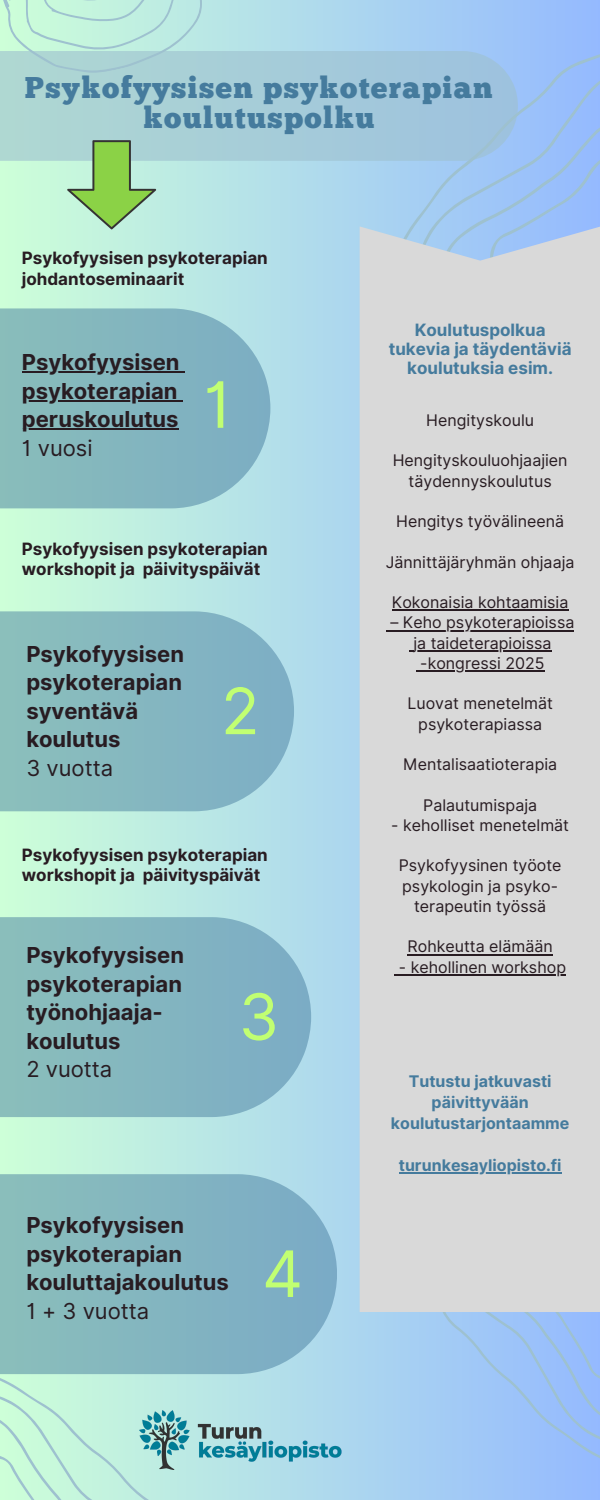
<style>
.page{position:relative;width:600px;height:1500px;background:#fff}
.page>*{position:absolute;margin:0;border:0;box-sizing:border-box;transform-origin:0 0}
.t1{font:64px "Inter";color:#c1ff72}
.t2{font:30px "Chunk Five";letter-spacing:.045em;color:#457b9d}
.t3{font:700 22px/28.5px "Inter";color:#281c22}
.t4{font:700 17px/19.5px "Inter";color:#281c22}
.t5{font:700 17px/18.8px "Inter";color:#457b9d;text-align:center}
.t6{font:16px "Inter";color:#281c22}
.t7{font:700 16px/21px "Inter";color:#457b9d;text-align:center}
.s1{font-weight:400}
</style>
<div class="page">
<div style="left:0;top:0;width:600px;height:1500px;background:linear-gradient(to right,#cdffd8,#94baff)"></div>
<svg style="left:360px;top:31px;width:240px;height:196px;fill:#9cc2f9"></svg>
<svg style="left:0;top:308px;width:270px;height:200px;fill:#83b6bf"></svg>
<svg style="left:0;top:611px;width:294px;height:200px;fill:#85b8c0"></svg>
<svg style="left:0;top:1374px;width:199px;height:126px"></svg>
<svg style="left:0;top:917px;width:311px;height:200px;fill:#84b7c0"></svg>
<svg style="left:412px;top:1312px;width:188px;height:183px;fill:#9ec4f8"></svg>
<svg style="left:0;top:1174px;width:337px;height:200px;fill:#83b6c0"></svg>
<img style="left:139px;top:1411px;width:202px;height:59px">
<svg style="left:0;top:51px;width:518px;height:110px;fill:#a4cada"></svg>
<svg style="left:67px;top:140px;width:89px;height:89px"></svg>
<svg style="left:0;top:0;width:214px;height:106px"></svg>
<div style="left:360px;top:227px;width:240px;height:1085px;background:#d9d9d9"></div>
<hr style="left:392px;top:610px;width:176px;height:1px;background:#281c22">
<hr style="left:390px;top:630px;width:184px;height:1px;background:#281c22">
<hr style="left:413px;top:650px;width:139px;height:2px;background:#281c22">
<hr style="left:420px;top:670px;width:125px;height:2px;background:#281c22">
<hr style="left:408px;top:954px;width:145px;height:1px;background:#281c22">
<hr style="left:399px;top:974px;width:167px;height:2px;background:#281c22">
<hr style="left:22px;top:372px;width:158px;height:1px;background:#281c22">
<hr style="left:22px;top:400px;width:156px;height:2px;background:#281c22">
<hr style="left:22px;top:429px;width:157px;height:1px;background:#281c22">
<hr style="left:399px;top:1172px;width:163px;height:2px;background:#457b9d">
<p class="t2" style="left:25px;top:76px;width:469px">Psykofyysisen psykoterapian</p>
<h1 class="t2" style="left:143px;top:105px;width:233px">koulutuspolku</h1>
<h2 class="t4" style="left:22px;top:247px;width:247px;line-height:21px">Psykofyysisen psykoterapian johdantoseminaarit</h2>
<p class="t3" style="left:22px;top:348px;width:159px">Psykofyysisen</p>
<p class="t3" style="left:22px;top:376px;width:157px">psykoterapian</p>
<p class="t3" style="left:22px;top:405px;width:158px">peruskoulutus<br><span class="s1">1 vuosi</span></p>
<h2 class="t1" style="left:204px;top:366px;width:30px">1</h2>
<p class="t4" style="left:22px;top:539px;width:247px">Psykofyysisen psykoterapian workshopit ja päivityspäivät</p>
<h3 class="t3" style="left:26px;top:640px;width:159px">Psykofyysisen psykoterapian syventävä koulutus<br><span class="s1">3 vuotta</span></h3>
<h2 class="t1" style="left:221px;top:673px;width:40px">2</h2>
<h3 class="t4" style="left:22px;top:845px;width:247px">Psykofyysisen psykoterapian workshopit ja päivityspäivät</h3>
<p class="t3" style="left:26px;top:941px;width:159px">Psykofyysisen psykoterapian työnohjaaja&shy;koulutus<br><span class="s1">2 vuotta</span></p>
<p class="t1" style="left:238px;top:978px;width:42px">3</p>
<h3 class="t3" style="left:26px;top:1211px;width:204px">Psykofyysisen psykoterapian kouluttajakoulutus<br><span class="s1">1 + 3 vuotta</span></h3>
<p class="t1" style="left:262px;top:1235px;width:43px">4</p>
<p class="t5" style="left:389px;top:321px;width:184px">Koulutuspolkua tukevia ja täydentäviä</p>
<h3 class="t5" style="left:407px;top:358px;width:147px">koulutuksia esim.</h3>
<p class="t6" style="left:426px;top:410px;width:109px">Hengityskoulu</p>
<p class="t6" style="left:393px;top:451px;width:176px">Hengityskouluohjaajien</p>
<h3 class="t6" style="left:409px;top:471px;width:145px">täydennyskoulutus</h3>
<p class="t6" style="left:396px;top:512px;width:169px">Hengitys työvälineenä</p>
<p class="t6" style="left:386px;top:552px;width:190px">Jännittäjäryhmän ohjaaja</p>
<p class="t6" style="left:392px;top:593px;width:178px">Kokonaisia kohtaamisia</p>
<p class="t6" style="left:390px;top:613px;width:185px">– Keho psykoterapioissa</p>
<p class="t6" style="left:413px;top:633px;width:140px">ja taideterapioissa</p>
<p class="t6" style="left:420px;top:653px;width:126px">-kongressi 2025</p>
<p class="t6" style="left:407px;top:694px;width:147px">Luovat menetelmät</p>
<p class="t6" style="left:418px;top:714px;width:125px">psykoterapiassa</p>
<p class="t6" style="left:403px;top:755px;width:156px">Mentalisaatioterapia</p>
<p class="t6" style="left:423px;top:795px;width:116px">Palautumispaja</p>
<p class="t6" style="left:391px;top:815px;width:179px">- keholliset menetelmät</p>
<p class="t6" style="left:399px;top:856px;width:164px">Psykofyysinen työote</p>
<p class="t6" style="left:402px;top:876px;width:157px">psykologin ja psyko-</p>
<p class="t6" style="left:414px;top:896px;width:134px">terapeutin työssä</p>
<p class="t6" style="left:408px;top:937px;width:147px">Rohkeutta elämään</p>
<p class="t6" style="left:399px;top:957px;width:169px">- kehollinen workshop</p>
<p class="t7" style="left:391px;top:1070px;width:180px">Tutustu jatkuvasti päivittyvään koulutustarjontaamme</p>
<p class="t7" style="left:399px;top:1154px;width:164px">turunkesayliopisto.fi</p>
</div>
